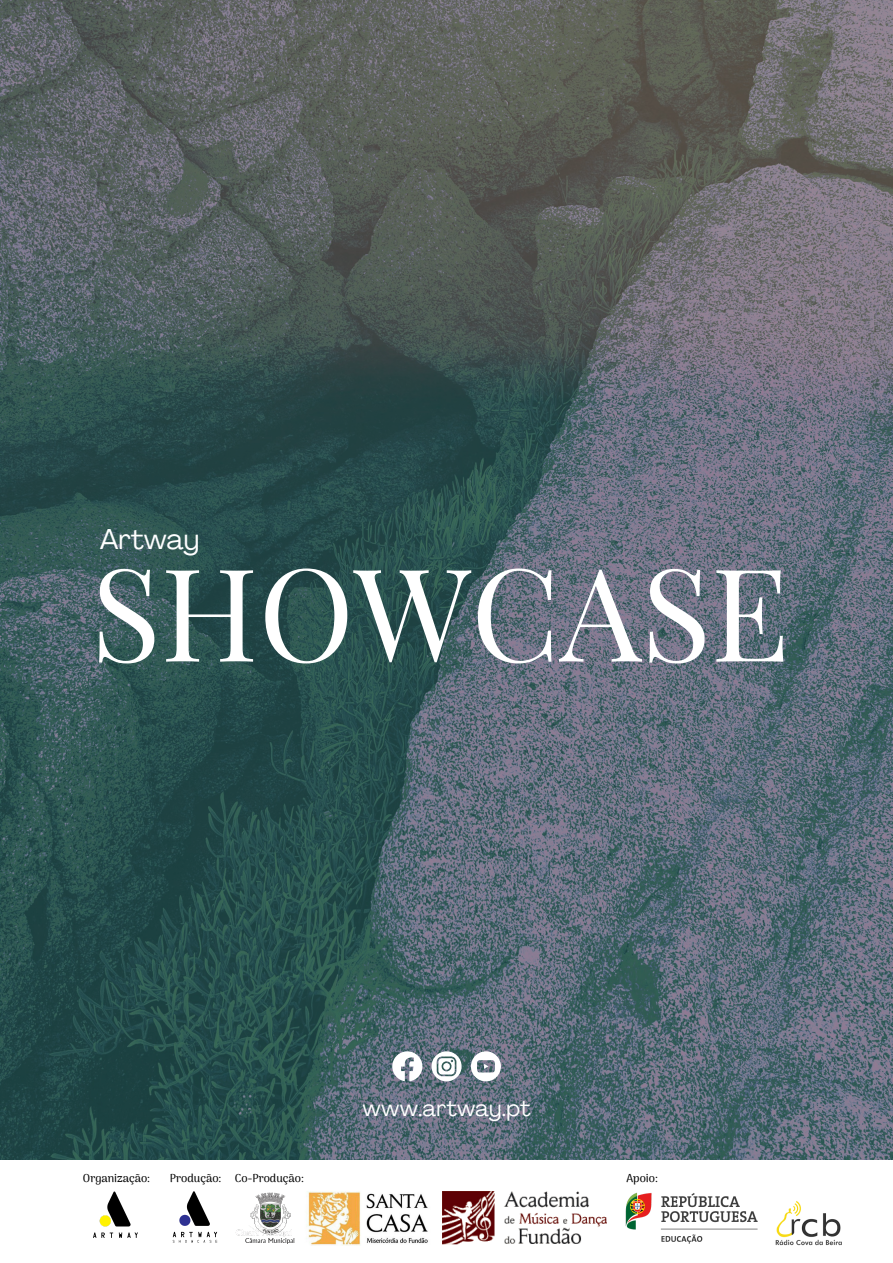
<style>
.page{position:relative;width:893px;height:1263px;background:#fff}
.page>*{position:absolute;margin:0;border:0;box-sizing:border-box;transform-origin:0 0}
.t1{font:129.07px "Playfair Display";color:#fff}
.t2{font:28.28px "Agrandir";color:#fff}
.t3{font:22.5px "Agrandir";letter-spacing:.01em;color:#fff}
.t4{font:500 11.32px "Arima Madurai";color:#030303}
</style>
<div class="page">
<img style="left:0;top:0;width:893px;height:1160px">
<img style="left:93px;top:1191px;width:45px;height:47px">
<img style="left:172px;top:1191px;width:46px;height:52px">
<img style="left:625px;top:1192px;width:133px;height:52px">
<img style="left:775px;top:1201px;width:67px;height:45px">
<img style="left:307px;top:1191px;width:121px;height:54px">
<img style="left:442px;top:1191px;width:164px;height:53px">
<img style="left:235px;top:1229px;width:6px;height:7px">
<img style="left:241px;top:1192px;width:54px;height:52px">
<svg style="left:392px;top:1051px;width:30px;height:30px"></svg>
<svg style="left:431px;top:1051px;width:30px;height:30px"></svg>
<svg style="left:471px;top:1051px;width:30px;height:30px"></svg>
<p class="t2" style="left:100px;top:528px;width:101px">Artway</p>
<p class="t1" style="left:91px;top:522px;width:700px">SHOWCASE</p>
<p class="t3" style="left:363px;top:1099px;width:169px">www.artway.pt</p>
<p class="t4" style="left:83px;top:1172px;width:69px">Organização:</p>
<p class="t4" style="left:170px;top:1172px;width:53px">Produção:</p>
<p class="t4" style="left:235px;top:1172px;width:71px">Co-Produção:</p>
<p class="t4" style="left:626px;top:1171px;width:33px">Apoio:</p>
</div>
